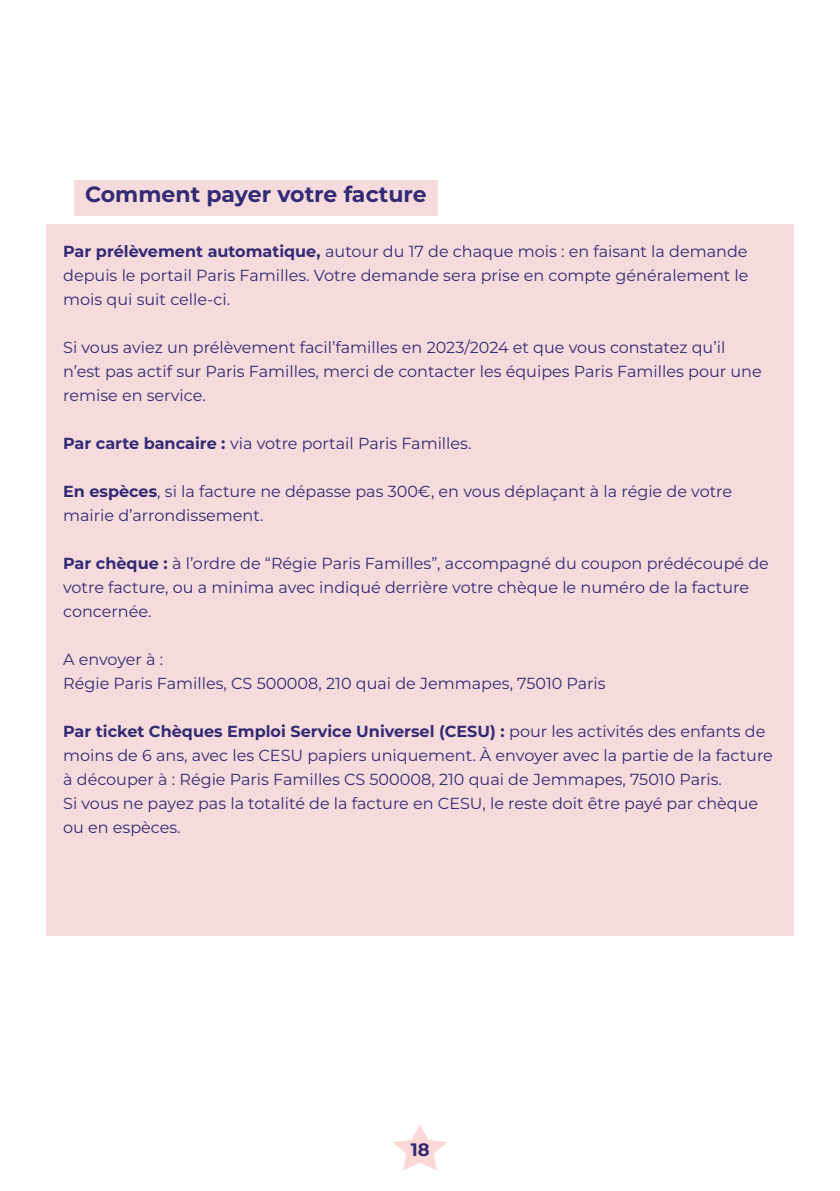
<style>
.page{position:relative;width:840px;height:1191px;background:#fff}
.page>*{position:absolute;margin:0;border:0;box-sizing:border-box;transform-origin:0 0}
.t1{font:700 22px "Montserrat";color:#332a74}
.t2{font:700 18px "Montserrat";color:#322b72}
.t3{font:16px/24px "Montserrat";color:#332a74}
.s1{font-weight:700}
</style>
<div class="page">
<svg style="left:393px;top:1125px;width:54px;height:45px"></svg>
<div style="left:46px;top:224px;width:747px;height:711px;background:#f5dbdb"></div>
<div style="left:74px;top:181px;width:363px;height:35px;background:#f5dbdb"></div>
<h1 class="t1" style="left:85px;top:178px;width:343px">Comment payer votre facture</h1>
<p class="t3" style="left:63px;top:238px;width:686px;text-align:justify"><span class="s1">Par prélèvement automatique,</span> autour du 17 de chaque mois : en faisant la demande depuis le portail Paris Familles. Votre demande sera prise en compte généralement le mois qui suit celle-ci.</p>
<p class="t3" style="left:63px;top:334px;width:699px">Si vous aviez un prélèvement facil’familles en 2023/2024 et que vous constatez qu’il n’est pas actif sur Paris Familles, merci de contacter les équipes Paris Familles pour une remise en service.</p>
<p class="t3" style="left:63px;top:430px;width:409px"><span class="s1">Par carte bancaire :</span> via votre portail Paris Familles.</p>
<p class="t3" style="left:63px;top:478px;width:670px"><span class="s1">En espèces</span>, si la facture ne dépasse pas 300€, en vous déplaçant à la régie de votre mairie d’arrondissement.</p>
<p class="t3" style="left:63px;top:550px;width:706px"><span class="s1">Par chèque :</span> à l’ordre de “Régie Paris Familles”, accompagné du coupon prédécoupé de votre facture, ou a minima avec indiqué derrière votre chèque le numéro de la facture concernée.</p>
<p class="t3" style="left:63px;top:646px;width:543px">A envoyer à :<br>Régie Paris Familles, CS 500008, 210 quai de Jemmapes, 75010 Paris</p>
<p class="t3" style="left:63px;top:718px;width:710px"><span class="s1">Par ticket Chèques Emploi Service Universel (CESU) :</span> pour les activités des enfants de moins de 6 ans, avec les CESU papiers uniquement. À envoyer avec la partie de la facture à découper à : Régie Paris Familles CS 500008, 210 quai de Jemmapes, 75010 Paris.<br>Si vous ne payez pas la totalité de la facture en CESU, le reste doit être payé par chèque ou en espèces.</p>
<p class="t2" style="left:410px;top:1136px;width:20px">18</p>
</div>
